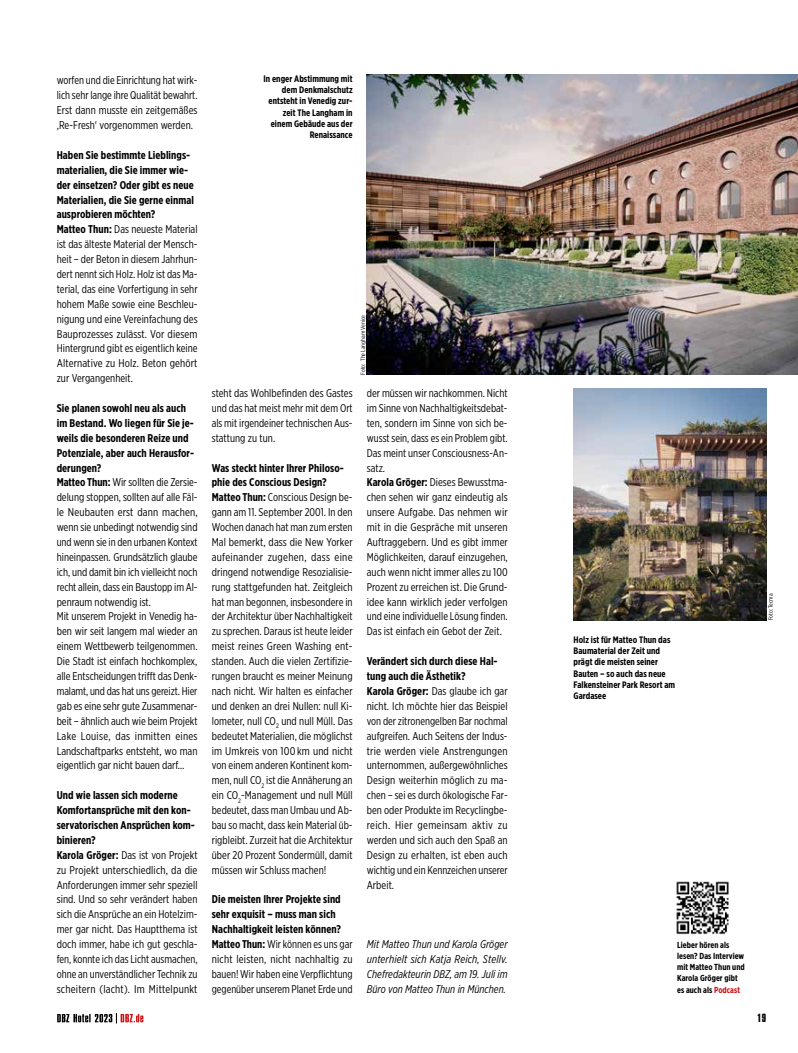
<style>
.page{position:relative;width:798px;height:1053px;background:#fff}
.page>*{position:absolute;margin:0;border:0;box-sizing:border-box;transform-origin:0 0}
.t1{font:12.5px "Compacta Pro";color:#000;scale:1.1 1}
.t2{font:11.25px/14.9px "Gotham X Narrow";letter-spacing:.005em;color:#000}
.t3{font:italic 11.25px/14.9px "Gotham X Narrow";letter-spacing:.005em;color:#000;text-align:justify}
.t4{font:700 9.38px/11.2px "Gotham X Narrow";letter-spacing:.005em;color:#000;text-align:right}
.t5{font:700 8.75px/11.1px "Gotham X Narrow";letter-spacing:.005em;color:#000}
.t6{font:6.25px "Gotham X Narrow";letter-spacing:.005em;color:#000}
.s1{font-weight:700}
.s2{color:#cd1013}
</style>
<div class="page">
<svg style="left:57px;top:1013px;width:86px;height:10px"></svg>
<img style="left:366px;top:74px;width:431px;height:301px">
<img style="left:573px;top:388px;width:192px;height:232px">
<img style="left:676px;top:881px;width:53px;height:54px">
<p class="t2" style="left:57px;top:73px;width:142px;text-align:justify">worfen und die Einrichtung hat wirk&shy;lich sehr lange ihre Qualität bewahrt.<br>Erst dann musste ein zeitgemäßes ‚Re-Fresh‘ vorgenommen werden.</p>
<p class="t2" style="left:57px;top:147px;width:142px"><span class="s1">Haben Sie bestimmte Lieblings&shy;materialien, die Sie immer wie&shy;der einsetzen? Oder gibt es neue<br>Materialien, die Sie gerne einmal ausprobieren möchten?<br>Matteo Thun:</span> Das neueste Material ist das älteste Material der Mensch&shy;heit – der Beton in diesem Jahrhun&shy;dert nennt sich Holz. Holz ist das Ma&shy;terial, das eine Vorfertigung in sehr hohem Maße sowie eine Beschleu&shy;nigung und eine Vereinfachung des<br>Bauprozesses zulässt. Vor diesem<br>Hintergrund gibt es eigentlich keine<br>Alternative zu Holz. Beton gehört zur Vergangenheit.</p>
<p class="t2" style="left:57px;top:400px;width:142px"><span class="s1">Sie planen sowohl neu als auch im Bestand. Wo liegen für Sie je&shy;weils die besonderen Reize und<br>Potenziale, aber auch Herausfor&shy;derungen?<br>Matteo Thun:</span> Wir sollten die Zersie&shy;delung stoppen, sollten auf alle Fäl&shy;le Neubauten erst dann machen, wenn sie unbedingt notwendig sind und wenn sie in den urbanen Kontext hineinpassen. Grundsätzlich glaube ich, und damit bin ich vielleicht noch recht allein, dass ein Baustopp im Al&shy;penraum notwendig ist.<br>Mit unserem Projekt in Venedig ha&shy;ben wir seit langem mal wieder an einem Wettbewerb teilgenommen.<br>Die Stadt ist einfach hochkomplex, alle Entscheidungen trifft das Denk&shy;malamt, und das hat uns gereizt. Hier gab es eine sehr gute Zusammenar&shy;beit – ähnlich auch wie beim Projekt<br>Lake Louise, das inmitten eines<br>Landschaftparks entsteht, wo man eigentlich gar nicht bauen darf…</p>
<p class="t2" style="left:57px;top:787px;width:142px"><span class="s1">Und wie lassen sich moderne<br>Komfortansprüche mit den kon&shy;servatorischen Ansprüchen kom&shy;binieren?<br>Karola Gröger:</span> Das ist von Projekt zu Projekt unterschiedlich, da die<br>Anforderungen immer sehr speziell sind. Und so sehr verändert haben sich die Ansprüche an ein Hotelzim&shy;mer gar nicht. Das Hauptthema ist doch immer, habe ich gut geschla&shy;fen, konnte ich das Licht ausmachen, ohne an unverständlicher Technik zu scheitern (lacht). Im Mittelpunkt</p>
<p class="t4" style="left:263px;top:73px;width:90px">In enger Abstimmung mit dem Denkmalschutz entsteht in Venedig zur&shy;zeit The Langham in einem Gebäude aus der<br>Renaissance</p>
<p class="t2" style="left:212px;top:385px;width:142px;text-align:justify">steht das Wohlbefinden des Gastes und das hat meist mehr mit dem Ort als mit irgendeiner technischen Aus&shy;stattung zu tun.</p>
<p class="t2" style="left:212px;top:460px;width:142px"><span class="s1">Was steckt hinter Ihrer Philoso&shy;phie des Conscious Design?<br>Matteo Thun:</span> Conscious Design be&shy;gann am 11. September 2001. In den Wochen danach hat man zum ersten Mal bemerkt, dass die New Yorker aufeinander zugehen, dass eine dringend notwendige Resozialisie&shy;rung stattgefunden hat. Zeitgleich hat man begonnen, insbesondere in der Architektur über Nachhaltigkeit zu sprechen. Daraus ist heute leider meist reines Green Washing ent&shy;standen. Auch die vielen Zertifizie&shy;rungen braucht es meiner Meinung nach nicht. Wir halten es einfacher und denken an drei Nullen: null Ki&shy;lometer, null CO<sub>2</sub> und null Müll. Das bedeutet Materialien, die möglichst im Umkreis von 100 km und nicht von einem anderen Kontinent kom&shy;men, null CO<sub>2</sub> ist die Annäherung an ein CO<sub>2</sub>-Management und null Müll bedeutet, dass man Umbau und Ab&shy;bau so macht, dass kein Material üb&shy;rigbleibt. Zurzeit hat die Architektur über 20 Prozent Sondermüll, damit müssen wir Schluss machen!</p>
<p class="t2" style="left:212px;top:891px;width:142px"><span class="s1">Die meisten Ihrer Projekte sind sehr exquisit – muss man sich Nachhaltigkeit leisten können?<br>Matteo Thun:</span> Wir können es uns gar nicht leisten, nicht nachhaltig zu bauen! Wir haben eine Verpflichtung gegenüber unserem Planet Erde und</p>
<p class="t6" style="left:359px;top:375px;width:61px;rotate:-90deg">Foto: The Langham Venice</p>
<p class="t2" style="left:366px;top:385px;width:142px">der müssen wir nachkommen. Nicht im Sinne von Nachhaltigkeitsdebat&shy;ten, sondern im Sinne von sich be&shy;wusst sein, dass es ein Problem gibt.<br>Das meint unser Consciousness-An&shy;satz.<br><span class="s1">Karola Gröger:</span> Dieses Bewusstma&shy;chen sehen wir ganz eindeutig als unsere Aufgabe. Das nehmen wir mit in die Gespräche mit unseren<br>Auftraggebern. Und es gibt immer<br>Möglichkeiten, darauf einzugehen, auch wenn nicht immer alles zu 100<br>Prozent zu erreichen ist. Die Grund&shy;idee kann wirklich jeder verfolgen und eine individuelle Lösung finden.<br>Das ist einfach ein Gebot der Zeit.</p>
<p class="t2" style="left:366px;top:653px;width:142px"><span class="s1">Verändert sich durch diese Hal&shy;tung auch die Ästhetik?<br>Karola Gröger:</span> Das glaube ich gar nicht. Ich möchte hier das Beispiel von der zitronengelben Bar nochmal aufgreifen. Auch Seitens der Indus&shy;trie werden viele Anstrengungen unternommen, außergewöhnliches<br>Design weiterhin möglich zu ma&shy;chen – sei es durch ökologische Far&shy;ben oder Produkte im Recyclingbe&shy;reich. Hier gemeinsam aktiv zu werden und sich auch den Spaß an<br>Design zu erhalten, ist eben auch wichtig und ein Kennzeichen unserer<br>Arbeit.</p>
<p class="t3" style="left:366px;top:936px;width:142px">Mit Matteo Thun und Karola Gröger unterhielt sich Katja Reich, Stellv.<br>Chefredakteurin DBZ, am 19. Juli im Büro von Matteo Thun in München.</p>
<p class="t4" style="left:573px;top:634px;width:103px;text-align:left">Holz ist für Matteo Thun das<br>Baumaterial der Zeit und prägt die meisten seiner<br>Bauten – so auch das neue<br>Falkensteiner Park Resort am<br>Gardasee</p>
<p class="t6" style="left:766px;top:620px;width:28px;rotate:-90deg">Foto: Tecma</p>
<p class="t5" style="left:677px;top:939px;width:69px">Lieber hören als lesen? Das Interview mit Matteo Thun und<br>Karola Gröger gibt es auch als <span class="s2">Podcast</span></p>
<p class="t1" style="left:757px;top:1011px;width:10px">19</p>
</div>
